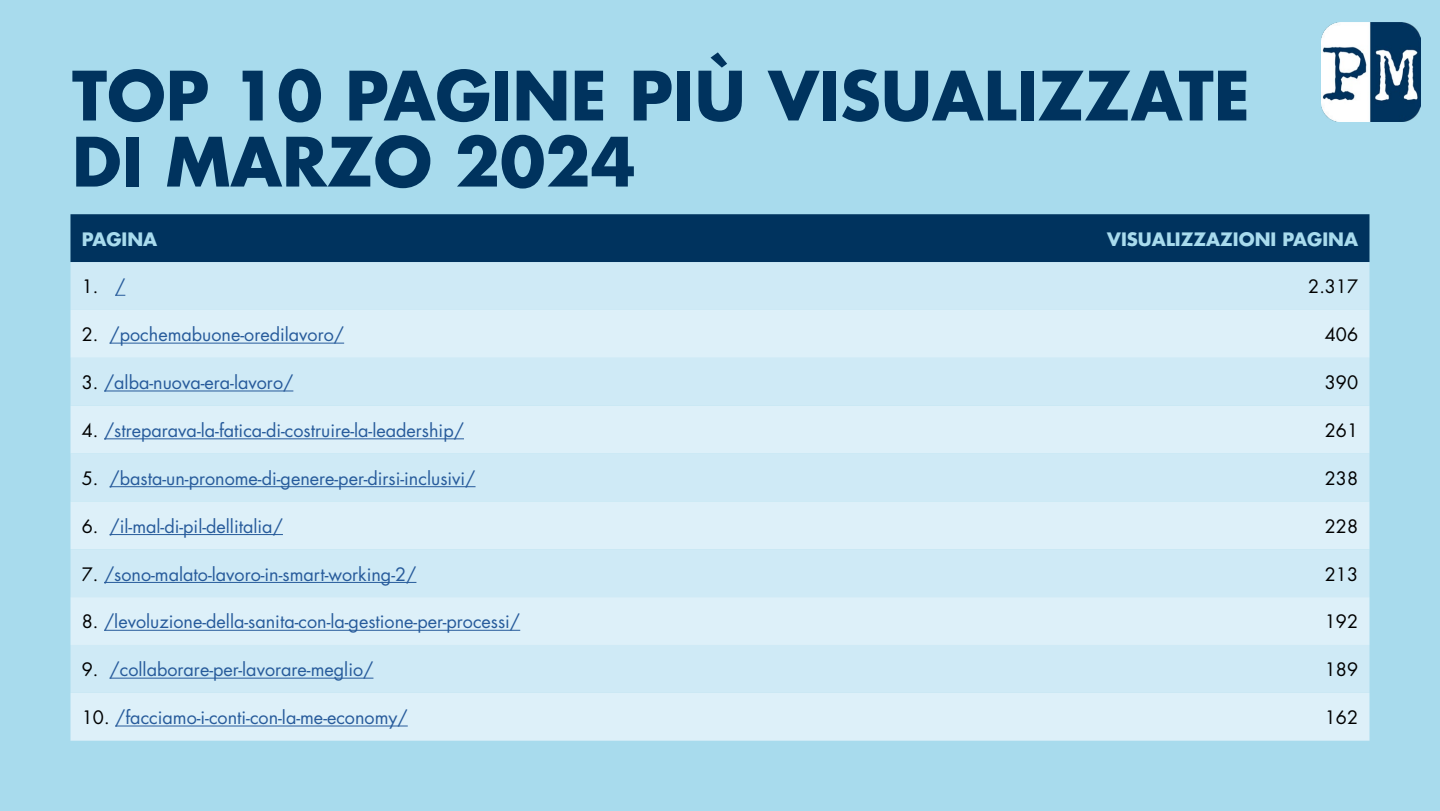
<style>
.page{position:relative;width:1440px;height:811px;background:#fff}
.page>*{position:absolute;margin:0;border:0;box-sizing:border-box;transform-origin:0 0}
.t1{font:700 66px/66px "Futura Std";color:#00335e}
.t2{font:18px "Futura Std";color:#275b9b}
.t3{font:18px "Futura Std";color:#000}
.t4{font:700 18px "Futura Std";color:#a8dbed}
.s1{color:#275b9b}
.s2{color:#000}
</style>
<div class="page">
<div style="left:0;top:0;width:1440px;height:810px;background:#a8dbed"></div>
<div style="left:70px;top:214px;width:1300px;height:48px;background:#00335e"></div>
<div style="left:70px;top:262px;width:1300px;height:48px;background:#cfeaf6"></div>
<svg style="left:70px;top:310px;width:1300px;height:430px;background:#d6ecf7"></svg>
<hr style="left:110px;top:342px;width:234px;height:1px;background:#275b9b">
<hr style="left:104px;top:390px;width:189px;height:1px;background:#275b9b">
<hr style="left:104px;top:438px;width:360px;height:1px;background:#275b9b">
<hr style="left:110px;top:486px;width:366px;height:1px;background:#275b9b">
<hr style="left:110px;top:534px;width:173px;height:1px;background:#275b9b">
<hr style="left:104px;top:581px;width:312px;height:1px;background:#275b9b">
<hr style="left:104px;top:629px;width:416px;height:1px;background:#275b9b">
<hr style="left:110px;top:677px;width:263px;height:1px;background:#275b9b">
<hr style="left:115px;top:725px;width:293px;height:1px;background:#275b9b">
<img style="left:1322px;top:23px;width:98px;height:98px">
<h1 class="t1" style="left:72px;top:62px;width:1180px">TOP 10 PAGINE PIÙ VISUALIZZATE<br>DI MARZO 2024</h1>
<p class="t4" style="left:82px;top:227px;width:77px">PAGINA</p>
<p class="t4" style="left:1107px;top:227px;width:252px">VISUALIZZAZIONI PAGINA</p>
<p class="t3" style="left:82px;top:275px;width:45px">1. <span class="s1">/</span></p>
<p class="t3" style="left:1308px;top:275px;width:51px">2.317</p>
<p class="t2" style="left:82px;top:323px;width:264px"><span class="s2">2.</span> /pochemabuone-oredilavoro/</p>
<p class="t3" style="left:1325px;top:323px;width:35px">406</p>
<p class="t2" style="left:82px;top:371px;width:213px"><span class="s2">3.</span> /alba-nuova-era-lavoro/</p>
<p class="t3" style="left:1325px;top:371px;width:35px">390</p>
<p class="t2" style="left:82px;top:418px;width:384px"><span class="s2">4.</span> /streparava-la-fatica-di-costruire-la-leadership/</p>
<p class="t3" style="left:1325px;top:418px;width:35px">261</p>
<p class="t2" style="left:82px;top:466px;width:395px"><span class="s2">5.</span> /basta-un-pronome-di-genere-per-dirsi-inclusivi/</p>
<p class="t3" style="left:1325px;top:466px;width:35px">238</p>
<p class="t2" style="left:82px;top:514px;width:203px"><span class="s2">6.</span> /il-mal-di-pil-dellitalia/</p>
<p class="t3" style="left:1325px;top:514px;width:35px">228</p>
<p class="t2" style="left:82px;top:562px;width:336px"><span class="s2">7.</span> /sono-malato-lavoro-in-smart-working-2/</p>
<p class="t3" style="left:1325px;top:562px;width:35px">213</p>
<p class="t2" style="left:82px;top:610px;width:440px"><span class="s2">8.</span> /levoluzione-della-sanita-con-la-gestione-per-processi/</p>
<p class="t3" style="left:1325px;top:610px;width:35px">192</p>
<p class="t2" style="left:82px;top:658px;width:293px"><span class="s2">9.</span> /collaborare-per-lavorare-meglio/</p>
<p class="t3" style="left:1325px;top:658px;width:35px">189</p>
<p class="t2" style="left:82px;top:705px;width:327px"><span class="s2">10.</span> /facciamo-i-conti-con-la-me-economy/</p>
<p class="t3" style="left:1325px;top:705px;width:35px">162</p>
</div>
